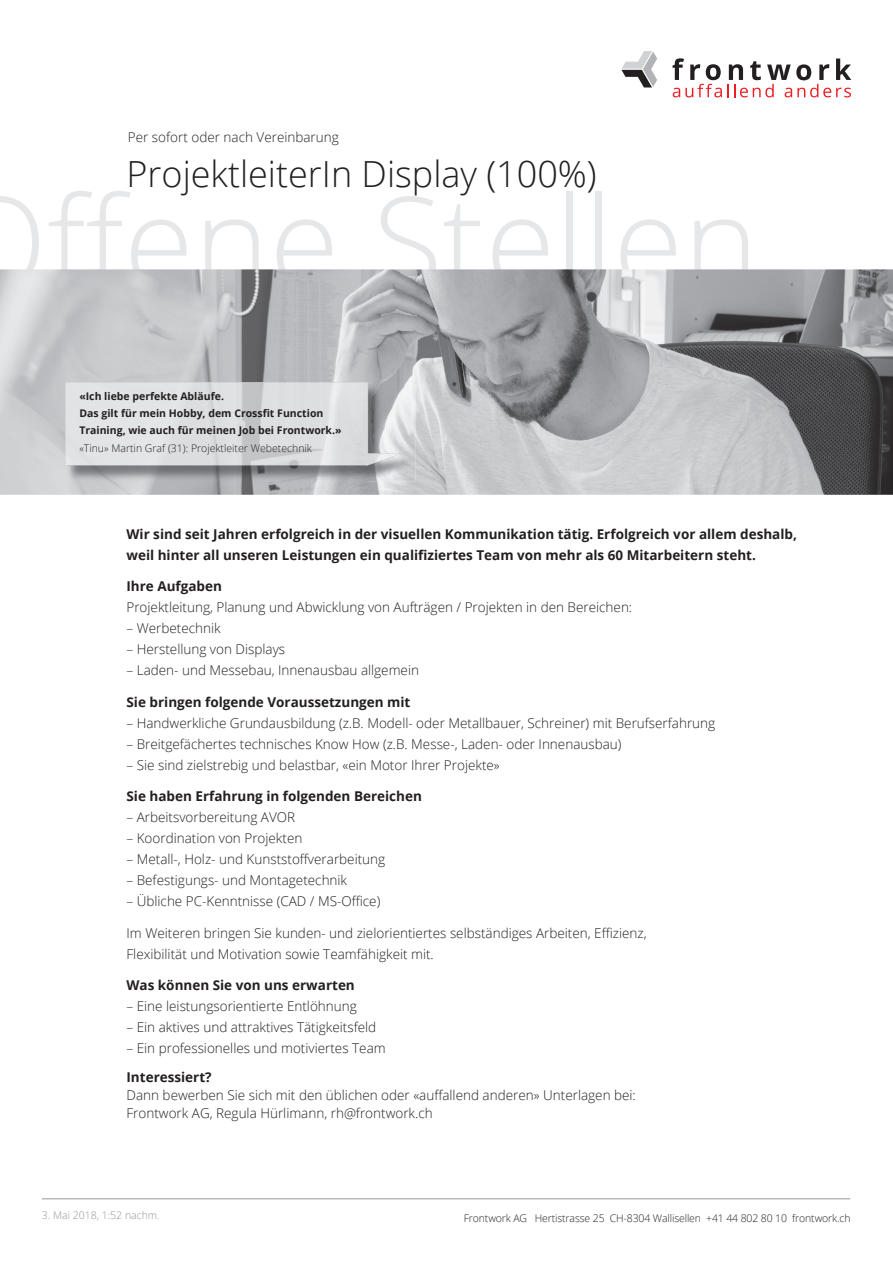
<style>
.page{position:relative;width:893px;height:1263px;background:#fff}
.page>*{position:absolute;margin:0;border:0;box-sizing:border-box;transform-origin:0 0}
.t1{font:300 127.8px "Open Sans";color:#e6e7e9}
.t2{font:300 36px "Open Sans";color:#231f20}
.t3{font:300 13.5px/21px "Open Sans";color:#231f20}
.t4{font:700 13.5px/21px "Open Sans";color:#231f20}
.t5{font:300 10.5px "Open Sans";letter-spacing:-.01em;color:#231f20}
.t6{font:700 10.5px/17.2px "Open Sans";color:#231f20}
.t7{font:300 10.5px "Open Sans";color:#939598}
</style>
<div class="page">
<hr style="left:42px;top:1198px;width:808px;height:1px;background:#939598">
<svg style="left:621px;top:51px;width:36px;height:36px"></svg>
<svg style="left:672px;top:58px;width:179px;height:39px"></svg>
<img style="left:0;top:269px;width:893px;height:226px">
<img style="left:366px;top:384px;width:49px;height:97px">
<img style="left:67px;top:466px;width:299px;height:15px">
<img style="left:65px;top:382px;width:336px;height:84px">
<p class="t3" style="left:128px;top:126px;width:212px">Per sofort oder nach Vereinbarung</p>
<h2 class="t2" style="left:126px;top:149px;width:472px">ProjektleiterIn Display (100%)</h2>
<h1 class="t1" style="left:47px;top:155px;width:713px">ffene Stellen</h1>
<p class="t6" style="left:79px;top:387px;width:264px">«Ich liebe perfekte Abläufe.<br>Das gilt für mein Hobby, dem Crossfit Function<br>Training, wie auch für meinen Job bei Frontwork.»</p>
<p class="t5" style="left:79px;top:441px;width:234px">«Tinu» Martin Graf (31): Projektleiter Webetechnik</p>
<p class="t4" style="left:126px;top:523px;width:672px">Wir sind seit Jahren erfolgreich in der visuellen Kommunikation tätig. Erfolgreich vor allem deshalb, weil hinter all unseren Leistungen ein qualifiziertes Team von mehr als 60 Mitarbeitern steht.</p>
<p class="t4" style="left:126px;top:576px;width:97px">Ihre Aufgaben</p>
<p class="t3" style="left:126px;top:597px;width:507px">Projektleitung, Planung und Abwicklung von Aufträgen / Projekten in den Bereichen:</p>
<p class="t3" style="left:126px;top:618px;width:96px">– Werbetechnik</p>
<p class="t3" style="left:126px;top:639px;width:160px">– Herstellung von Displays</p>
<p class="t3" style="left:126px;top:660px;width:294px">– Laden- und Messebau, Innenausbau allgemein</p>
<p class="t4" style="left:126px;top:691px;width:285px">Sie bringen folgende Voraussetzungen mit</p>
<p class="t3" style="left:126px;top:712px;width:590px">– Handwerkliche Grundausbildung (z.B. Modell- oder Metallbauer, Schreiner) mit Berufserfahrung</p>
<p class="t3" style="left:126px;top:733px;width:497px">– Breitgefächertes technisches Know How (z.B. Messe-, Laden- oder Innenausbau)</p>
<p class="t3" style="left:126px;top:754px;width:375px">– Sie sind zielstrebig und belastbar, «ein Motor Ihrer Projekte»</p>
<p class="t4" style="left:126px;top:786px;width:297px">Sie haben Erfahrung in folgenden Bereichen</p>
<p class="t3" style="left:126px;top:807px;width:170px">– Arbeitsvorbereitung AVOR</p>
<p class="t3" style="left:126px;top:828px;width:177px">– Koordination von Projekten</p>
<p class="t3" style="left:126px;top:849px;width:260px">– Metall-, Holz- und Kunststoffverarbeitung</p>
<p class="t3" style="left:126px;top:870px;width:222px">– Befestigungs- und Montagetechnik</p>
<p class="t3" style="left:126px;top:891px;width:255px">– Übliche PC-Kenntnisse (CAD / MS-Office)</p>
<p class="t3" style="left:126px;top:922px;width:522px">Im Weiteren bringen Sie kunden- und zielorientiertes selbständiges Arbeiten, Effizienz,<br>Flexibilität und Motivation sowie Teamfähigkeit mit.</p>
<p class="t4" style="left:126px;top:975px;width:230px">Was können Sie von uns erwarten</p>
<p class="t3" style="left:126px;top:996px;width:232px">– Eine leistungsorientierte Entlöhnung</p>
<p class="t3" style="left:126px;top:1017px;width:251px">– Ein aktives und attraktives Tätigkeitsfeld</p>
<p class="t3" style="left:126px;top:1038px;width:261px">– Ein professionelles und motiviertes Team</p>
<p class="t4" style="left:126px;top:1066px;width:87px">Interessiert?</p>
<p class="t3" style="left:126px;top:1086px;width:511px;line-height:18px">Dann bewerben Sie sich mit den üblichen oder «auffallend anderen» Unterlagen bei:<br>Frontwork AG, Regula Hürlimann, rh@frontwork.ch</p>
<p class="t7" style="left:42px;top:1208px;width:119px">3. Mai 2018, 1:52 nachm.</p>
<p class="t5" style="left:464px;top:1211px;width:388px">Frontwork AG Hertistrasse 25 CH-8304 Wallisellen +41 44 802 80 10 frontwork.ch</p>
</div>
